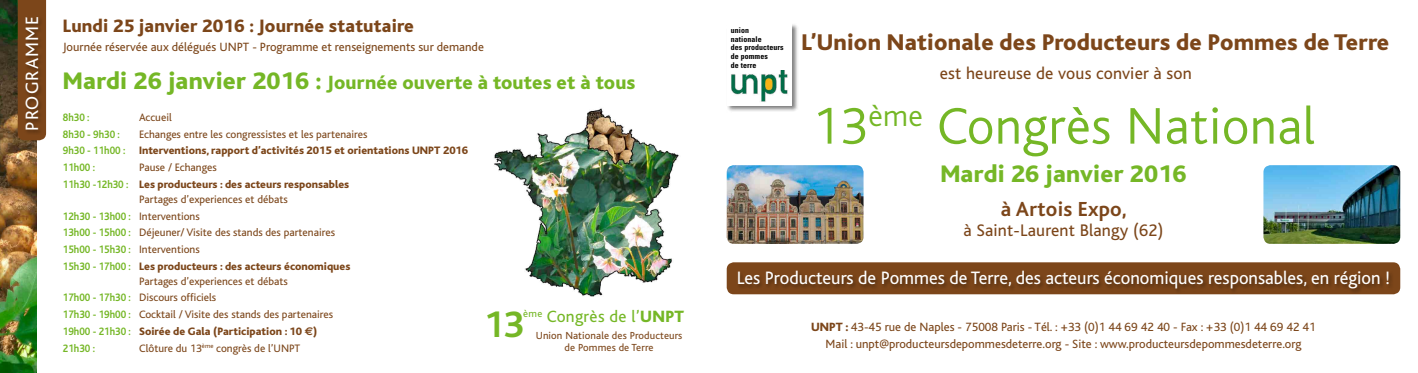
<style>
.page{position:relative;width:1418px;height:373px;background:#fff}
.page>*{position:absolute;margin:0;border:0;box-sizing:border-box;transform-origin:0 0}
.t1{font:300 53.75px "Bliss";letter-spacing:.01em;color:#75b726}
.t2{font:700 38.38px "Bliss";color:#75b726}
.t3{font:800 25px "Bliss";letter-spacing:.01em;color:#75b726}
.t4{font:800 23.75px "Bliss";letter-spacing:.01em;color:#7c461a}
.t5{font:700 21.25px "Bliss";letter-spacing:.01em;color:#7c461a}
.t6{font:800 20px "Bliss";letter-spacing:.01em;color:#75b726}
.t7{font:18.75px "Bliss";color:#fff}
.t8{font:800 18.75px "Bliss";letter-spacing:.01em;color:#7c461a}
.t9{font:18.75px "Bliss";letter-spacing:.06em;color:#fff}
.t10{font:17.5px "Bliss";letter-spacing:.01em;color:#7c461a}
.t11{font:17px "Bliss";letter-spacing:.02em;color:#75b726}
.t12{font:12.5px/17.2px "Bliss";color:#7c461a;text-align:center}
.t13{font:11.25px/16.8px "Bliss";color:#7c461a}
.t14{font:800 11.25px/16.8px "Bliss";color:#7c461a}
.t15{font:700 11.25px "Bliss";color:#75b726;scale:.9 1}
.t16{font:10.75px/11.9px "Bliss";letter-spacing:.01em;color:#7c461a;text-align:center}
.t17{font:10.5px "Bliss";color:#75b726}
.t18{font:700 condensed 7.88px/8.6px "Univers";letter-spacing:.01em;color:#000}
.s1{font-size:25px}
.s2{font-weight:400}
.s3{font-weight:700;color:#75b726}
.s4{font-weight:800}
.s5{font-family:"Euro Sans";font-weight:700}
</style>
<div class="page">
<img style="left:0;top:0;width:36px;height:372px">
<div style="left:726px;top:23px;width:73px;height:89px;background:#000;opacity:.5"></div>
<div style="left:726px;top:23px;width:65px;height:82px;background:#fff"></div>
<img style="left:731px;top:70px;width:57px;height:32px">
<div style="left:726px;top:262px;width:674px;height:32px;background:#7c461a;border-radius:7px"></div>
<div style="left:18px;top:0;width:28px;height:140px;background:#7c461a"></div>
<div style="left:737px;top:269px;width:656px;height:24px;background:#000;opacity:.35"></div>
<div style="left:24px;top:16px;width:19px;height:118px;background:#714017"></div>
<img style="left:726px;top:165px;width:137px;height:78px">
<img style="left:1263px;top:165px;width:137px;height:78px">
<img style="left:494px;top:108px;width:185px;height:189px">
<h3 class="t9" style="left:22px;top:130px;width:116px;rotate:-90deg">PROGRAMME</h3>
<h3 class="t8" style="left:63px;top:16px;width:352px">Lundi 25 janvier 2016 : Journée statutaire</h3>
<p class="t12" style="left:63px;top:38px;width:422px">Journée réservée aux délégués UNPT - Programme et renseignements sur demande</p>
<h3 class="t6" style="left:63px;top:72px;width:574px"><span class="s1">Mardi 26 janvier 2016 :</span> Journée ouverte à toutes et à tous</h3>
<p class="t15" style="left:63px;top:111px;width:31px">8h30 :</p>
<p class="t13" style="left:139px;top:109px;width:34px">Accueil</p>
<p class="t15" style="left:63px;top:128px;width:65px">8h30 - 9h30 :</p>
<p class="t14" style="left:63px;top:125px;width:407px;text-indent:76px"><span class="s2">Echanges entre les congressistes et les partenaires<br></span><span class="s3">9h30 - 11h00 :</span> Interventions, rapport d’activités 2015 et orientations UNPT 2016<br><span class="s3">11h00 :</span></p>
<p class="t14" style="left:63px;top:159px;width:288px;text-indent:76px"><span class="s2">Pause / Echanges<br></span><span class="s3">11h30 -12h30 :</span> Les producteurs : des acteurs responsables</p>
<p class="t13" style="left:63px;top:190px;width:289px;text-indent:76px">Partages d’experiences et débats<br><span class="s3">12h30 - 13h00 :</span> Interventions<br><span class="s3">13h00 - 15h00 :</span> Déjeuner/ Visite des stands des partenaires <span class="s3">15h00 - 15h30 :</span> Interventions<br><span class="s3">15h30 - 17h00 :</span> <span class="s4">Les producteurs : des acteurs économiques</span></p>
<p class="t13" style="left:63px;top:272px;width:272px;text-indent:76px">Partages d’experiences et débats<br><span class="s3">17h00 - 17h30 :</span> Discours officiels<br><span class="s3">17h30 - 19h00 :</span> Cocktail / Visite des stands des partenaires <span class="s3">19h00 - 21h30 :</span> <span class="s4">Soirée de Gala (Participation : 10</span> <span class="s5">€</span><span class="s4">)<br></span><span class="s3">21h30 :</span></p>
<p class="t13" style="left:139px;top:339px;width:163px">Clôture du 13<sup>ème</sup> congrès de l’UNPT</p>
<h3 class="t11" style="left:547px;top:307px;width:139px">Congrès de l’<span class="s4">UNPT</span></h3>
<p class="t16" style="left:535px;top:329px;width:148px">Union Nationale des Producteurs de Pommes de Terre</p>
<h2 class="t2" style="left:484px;top:303px;width:42px">13</h2>
<p class="t17" style="left:523px;top:307px;width:21px">ème</p>
<p class="t18" style="left:731px;top:26px;width:54px">union<br>nationale<br>des producteurs de pommes<br>de terre</p>
<h3 class="t4" style="left:801px;top:30px;width:589px">L’Union Nationale des Producteurs de Pommes de Terre</h3>
<h3 class="t10" style="left:939px;top:64px;width:253px">est heureuse de vous convier à son</h3>
<h1 class="t1" style="left:812px;top:97px;width:504px">13<sup>ème</sup> Congrès National</h1>
<h3 class="t3" style="left:940px;top:161px;width:248px">Mardi 26 janvier 2016</h3>
<h3 class="t5" style="left:1001px;top:198px;width:127px">à Artois Expo,</h3>
<h3 class="t10" style="left:963px;top:221px;width:201px">à Saint-Laurent Blangy (62)</h3>
<h3 class="t7" style="left:736px;top:268px;width:655px">Les Producteurs de Pommes de Terre, des acteurs économiques responsables, en région !</h3>
<p class="t12" style="left:811px;top:318px;width:506px"><span class="s4">UNPT :</span> 43-45 rue de Naples - 75008 Paris - Tél. : +33 (0)1 44 69 42 40 - Fax : +33 (0)1 44 69 42 41<br>Mail : unpt@producteursdepommesdeterre.org - Site : www.producteursdepommesdeterre.org</p>
</div>
